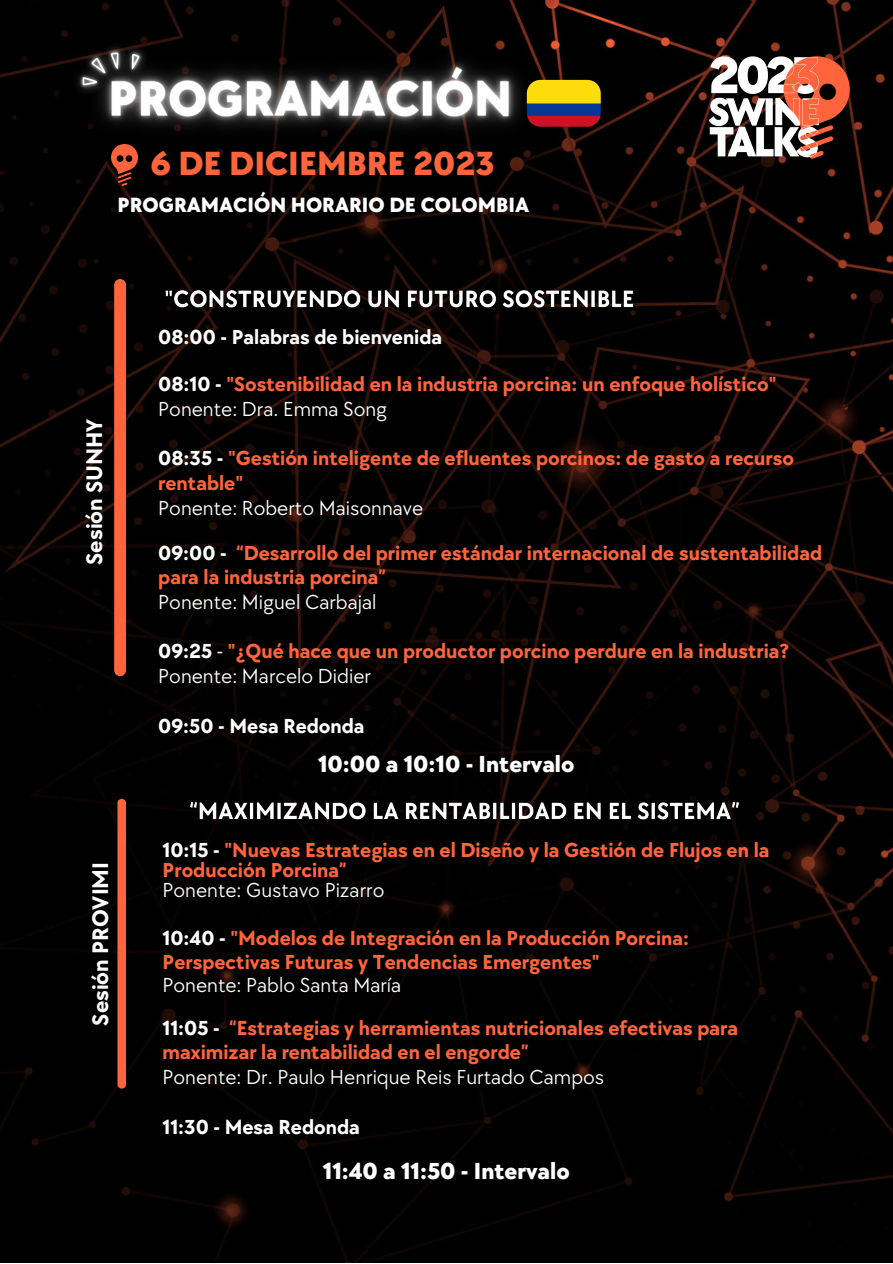
<style>
.page{position:relative;width:893px;height:1264px;background:#fff}
.page>*{position:absolute;margin:0;border:0;box-sizing:border-box;transform-origin:0 0}
.t1{font:800 34.65px "TT Chocolates Trl";color:#ff643c}
.t2{font:800 24px "TT Chocolates Trl";color:#fff}
.t3{font:700 23.25px "TT Chocolates Trl";color:#fff}
.t4{font:800 21.3px "TT Chocolates Trl";color:#fff}
.t5{font:700 21px/24.8px "TT Chocolates Trl";color:#ff643c}
.t6{font:21px "TT Chocolates Trl";color:#fff}
.t7{font:700 21px "TT Chocolates Trl";color:#fff}
.t8{font:21px "TT Chocolates Trl";color:#fffefe}
.t9{font:700 21px "TT Chocolates Trl";color:#fffefe}
.s1{color:#fff}
.s2{color:#fffefe}
.s3{font-weight:400;color:#fff}
</style>
<div class="page">
<img style="left:0;top:0;width:892px;height:1262px">
<img style="left:690px;top:21px;width:166px;height:165px">
<img style="left:67px;top:25px;width:486px;height:149px">
<img style="left:111px;top:144px;width:27px;height:42px">
<svg style="left:114px;top:279px;width:12px;height:397px;background:#f9613a"></svg>
<svg style="left:117px;top:798px;width:9px;height:290px;background:#ef5d38"></svg>
<img style="left:527px;top:80px;width:73px;height:47px">
<img style="left:179px;top:790px;width:572px;height:41px">
<img style="left:154px;top:279px;width:491px;height:41px">
<p class="t1" style="left:151px;top:144px;width:345px">6 DE DICIEMBRE 2023</p>
<p class="t4" style="left:117px;top:193px;width:413px">PROGRAMACIÓN HORARIO DE COLOMBIA</p>
<p class="t3" style="left:81px;top:564px;width:148px;rotate:-90deg">Sesión SUNHY</p>
<p class="t3" style="left:87px;top:1025px;width:165px;rotate:-90deg">Sesión PROVIMI</p>
<p class="t7" style="left:158px;top:325px;width:285px">08:00 - Palabras de bienvenida</p>
<p class="t5" style="left:158px;top:372px;width:619px"><span class="s1">08:10 -</span> "Sostenibilidad en la industria porcina: un enfoque holístico"</p>
<p class="t6" style="left:158px;top:396px;width:230px"><span class="s2">Ponente:</span> Dra. Emma Song</p>
<p class="t5" style="left:158px;top:446px;width:637px"><span class="s1">08:35 -</span> "Gestión inteligente de efluentes porcinos: de gasto a recurso rentable"</p>
<p class="t6" style="left:158px;top:495px;width:266px">Ponente: Roberto Maisonnave</p>
<p class="t5" style="left:158px;top:541px;width:665px"><span class="s1">09:00 -</span> “Desarrollo del primer estándar internacional de sustentabilidad para la industria porcina”</p>
<p class="t6" style="left:158px;top:590px;width:220px">Ponente: Miguel Carbajal</p>
<p class="t5" style="left:158px;top:639px;width:632px"><span class="s1">09:25</span> <span class="s3">-</span> "¿Qué hace que un productor porcino perdure en la industria?</p>
<p class="t6" style="left:158px;top:664px;width:214px">Ponente: Marcelo Didier</p>
<p class="t9" style="left:158px;top:713px;width:208px"><span class="s1">09:50 -</span> Mesa Redonda</p>
<p class="t2" style="left:318px;top:750px;width:258px">10:00 a 10:10 - Intervalo</p>
<p class="t5" style="left:162px;top:840px;width:608px;line-height:20.2px"><span class="s1">10:15 -</span> "Nuevas Estrategias en el Diseño y la Gestión de Flujos en la<br>Producción Porcina”</p>
<p class="t8" style="left:162px;top:878px;width:223px">Ponente: Gustavo Pizarro</p>
<p class="t5" style="left:162px;top:926px;width:528px"><span class="s1">10:40 -</span> "Modelos de Integración en la Producción Porcina:<br>Perspectivas Futuras y Tendencias Emergentes"</p>
<p class="t6" style="left:162px;top:972px;width:240px">Ponente: Pablo Santa María</p>
<p class="t5" style="left:162px;top:1015px;width:577px"><span class="s1">11:05 -</span> “Estrategias y herramientas nutricionales efectivas para maximizar la rentabilidad en el engorde”</p>
<p class="t6" style="left:162px;top:1065px;width:443px">Ponente: Dr. Paulo Henrique Reis Furtado Campos</p>
<p class="t7" style="left:162px;top:1114px;width:199px">11:30 - Mesa Redonda</p>
<p class="t2" style="left:323px;top:1157px;width:248px">11:40 a 11:50 - Intervalo</p>
</div>
